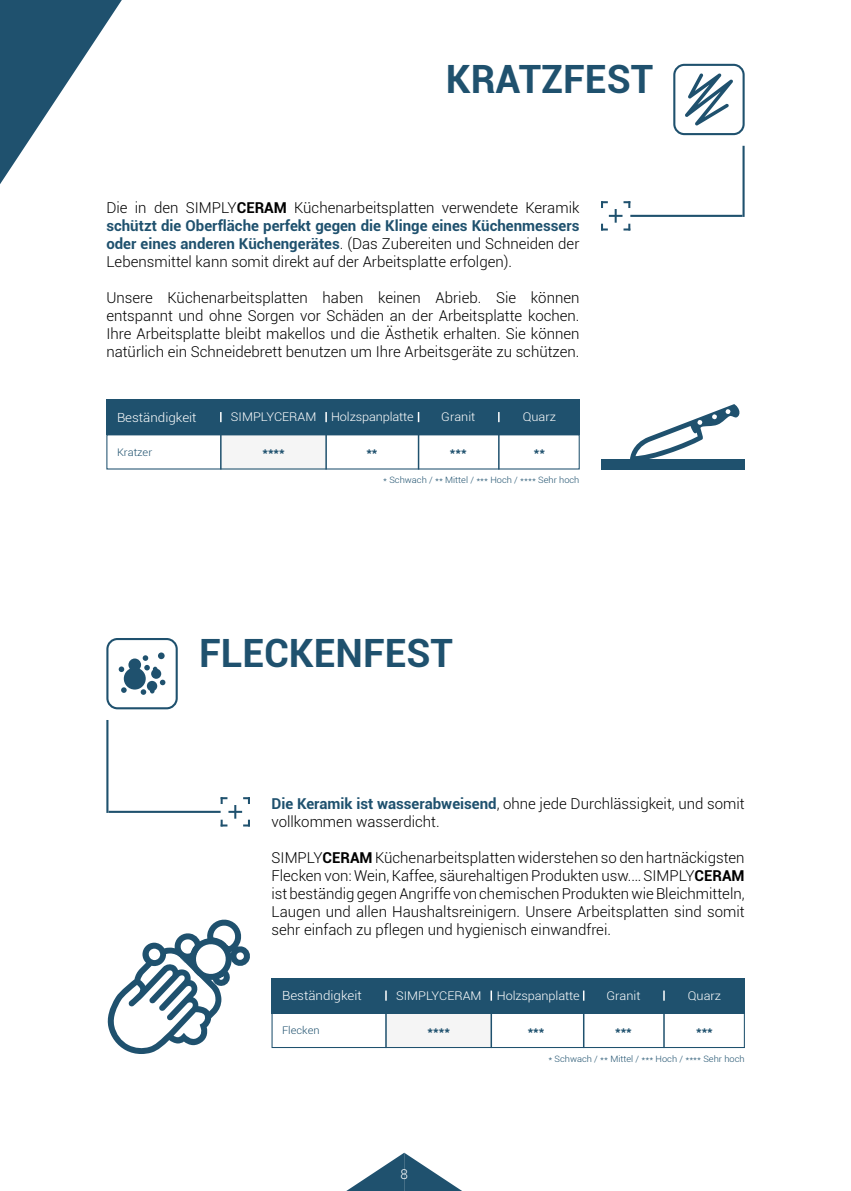
<style>
.page{position:relative;width:851px;height:1191px;background:#fff}
.page>*{position:absolute;margin:0;border:0;box-sizing:border-box;transform-origin:0 0}
.t1{font:700 39px "Roboto";color:#1f516e}
.t2{font:300 15px/18px "Roboto";color:#000;text-align:justify}
.t3{font:300 13.5px "Roboto";color:#fff}
.t4{font:300 12.6px "Roboto";color:#fff;scale:1.06 1}
.t5{font:700 12.6px "Roboto";color:#1f516e;scale:1.06 1}
.t6{font:300 12px "Roboto";color:#fff;scale:1.06 1}
.t7{font:300 10.5px "Roboto";color:#1f516e;scale:1.06 1}
.t8{font:300 8.7px "Roboto";color:#1f516e;scale:1.06 1}
.s1{font-weight:700}
.s2{font-weight:700;color:#1f516e}
</style>
<div class="page">
<div style="left:673px;top:64px;width:71px;height:71px;border:2px solid #1f516e;border-radius:10px"></div>
<svg style="left:685px;top:73px;width:48px;height:52px"></svg>
<svg style="left:0;top:0;width:122px;height:184px"></svg>
<svg style="left:346px;top:1152px;width:116px;height:39px"></svg>
<div style="left:601px;top:459px;width:143px;height:10px;background:#1f516e"></div>
<svg style="left:630px;top:404px;width:110px;height:55px"></svg>
<svg style="left:107px;top:919px;width:143px;height:135px"></svg>
<div style="left:106px;top:638px;width:72px;height:71px;border:2px solid #1f516e;border-radius:10px"></div>
<div style="left:158px;top:652px;width:7px;height:7px;background:#1f516e;border-radius:50%"></div>
<div style="left:124px;top:667px;width:22px;height:22px;background:#1f516e;border-radius:50%"></div>
<div style="left:128px;top:658px;width:13px;height:13px;background:#1f516e;border-radius:50%"></div>
<div style="left:151px;top:668px;width:10px;height:11px;background:#1f516e;border-radius:50%"></div>
<svg style="left:119px;top:666px;width:5px;height:6px"></svg>
<svg style="left:141px;top:689px;width:13px;height:6px"></svg>
<svg style="left:160px;top:679px;width:5px;height:6px"></svg>
<svg style="left:121px;top:687px;width:6px;height:6px"></svg>
<svg style="left:143px;top:655px;width:14px;height:16px"></svg>
<div style="left:147px;top:681px;width:10px;height:10px;background:#1f516e;border-radius:50%"></div>
<svg style="left:220px;top:797px;width:30px;height:29px"></svg>
<hr style="left:106px;top:720px;width:2px;height:93px;background:#1f516e">
<hr style="left:108px;top:810px;width:112px;height:3px;background:#1f516e">
<svg style="left:601px;top:201px;width:29px;height:29px"></svg>
<hr style="left:742px;top:146px;width:2px;height:71px;background:#1f516e">
<hr style="left:630px;top:215px;width:112px;height:2px;background:#1f516e">
<div style="left:386px;top:1013px;width:105px;height:35px;background:#f5f5f5"></div>
<div style="left:271px;top:1012px;width:473px;height:36px;border:1px solid #1f516e"></div>
<div style="left:271px;top:978px;width:473px;height:35px;background:#1f516e"></div>
<hr style="left:385px;top:1013px;width:1px;height:35px;background:#1f516e">
<hr style="left:490px;top:1013px;width:2px;height:35px;background:#1f516e">
<svg style="left:490px;top:990px;width:2px;height:10px"></svg>
<hr style="left:583px;top:1013px;width:1px;height:35px;background:#1f516e">
<hr style="left:663px;top:1013px;width:1px;height:35px;background:#1f516e">
<div style="left:221px;top:435px;width:105px;height:34px;background:#f5f5f5"></div>
<div style="left:106px;top:399px;width:473px;height:36px;background:#1f516e"></div>
<hr style="left:220px;top:435px;width:1px;height:34px;background:#1f516e">
<hr style="left:325px;top:435px;width:2px;height:34px;background:#1f516e">
<svg style="left:325px;top:412px;width:2px;height:10px"></svg>
<hr style="left:418px;top:435px;width:1px;height:34px;background:#1f516e">
<hr style="left:498px;top:435px;width:1px;height:34px;background:#1f516e">
<h1 class="t1" style="left:446px;top:52px;width:209px">KRATZFEST</h1>
<p class="t2" style="left:106px;top:198px;width:474px">Die in den SIMPLY<span class="s1">CERAM</span> Küchenarbeitsplatten verwendete Keramik <span class="s2">schützt die Oberfläche perfekt gegen die Klinge eines Küchenmessers oder eines anderen Küchengerätes</span>. (Das Zubereiten und Schneiden der Lebensmittel kann somit direkt auf der Arbeitsplatte erfolgen).</p>
<p class="t2" style="left:106px;top:288px;width:474px">Unsere Küchenarbeitsplatten haben keinen Abrieb. Sie können entspannt und ohne Sorgen vor Schäden an der Arbeitsplatte kochen.<br>Ihre Arbeitsplatte bleibt makellos und die Ästhetik erhalten. Sie können natürlich ein Schneidebrett benutzen um Ihre Arbeitsgeräte zu schützen.</p>
<p class="t4" style="left:117px;top:408px;width:77px">Beständigkeit</p>
<p class="t6" style="left:231px;top:408px;width:174px">SIMPLYCERAM Holzspanplatte</p>
<p class="t6" style="left:441px;top:408px;width:34px">Granit</p>
<p class="t6" style="left:522px;top:408px;width:33px">Quarz</p>
<p class="t7" style="left:117px;top:445px;width:35px">Kratzer</p>
<p class="t5" style="left:262px;top:443px;width:23px">****</p>
<p class="t5" style="left:366px;top:443px;width:12px">**</p>
<p class="t5" style="left:450px;top:443px;width:17px">***</p>
<p class="t5" style="left:533px;top:443px;width:12px">**</p>
<p class="t8" style="left:383px;top:474px;width:187px">* Schwach / ** Mittel / *** Hoch / **** Sehr hoch</p>
<h1 class="t1" style="left:199px;top:626px;width:255px">FLECKENFEST</h1>
<p class="t2" style="left:271px;top:794px;width:474px"><span class="s2">Die Keramik ist wasserabweisend</span>, ohne jede Durchlässigkeit, und somit vollkommen wasserdicht.</p>
<p class="t2" style="left:271px;top:848px;width:474px">SIMPLY<span class="s1">CERAM</span> Küchenarbeitsplatten widerstehen so den hartnäckigsten Flecken von: Wein, Kaffee, säurehaltigen Produkten usw.… SIMPLY<span class="s1">CERAM </span>ist beständig gegen Angriffe von chemischen Produkten wie Bleichmitteln, Laugen und allen Haushaltsreinigern. Unsere Arbeitsplatten sind somit sehr einfach zu pflegen und hygienisch einwandfrei.</p>
<p class="t4" style="left:282px;top:986px;width:77px">Beständigkeit</p>
<p class="t6" style="left:396px;top:987px;width:82px">SIMPLYCERAM</p>
<p class="t6" style="left:497px;top:987px;width:79px">Holzspanplatte</p>
<p class="t6" style="left:606px;top:987px;width:34px">Granit</p>
<p class="t6" style="left:687px;top:987px;width:33px">Quarz</p>
<p class="t7" style="left:282px;top:1023px;width:37px">Flecken</p>
<p class="t5" style="left:427px;top:1021px;width:23px">****</p>
<p class="t5" style="left:527px;top:1021px;width:17px">***</p>
<p class="t5" style="left:615px;top:1021px;width:17px">***</p>
<p class="t5" style="left:696px;top:1021px;width:17px">***</p>
<p class="t3" style="left:400px;top:1164px;width:9px">8</p>
<p class="t8" style="left:548px;top:1052px;width:187px">* Schwach / ** Mittel / *** Hoch / **** Sehr hoch</p>
</div>
